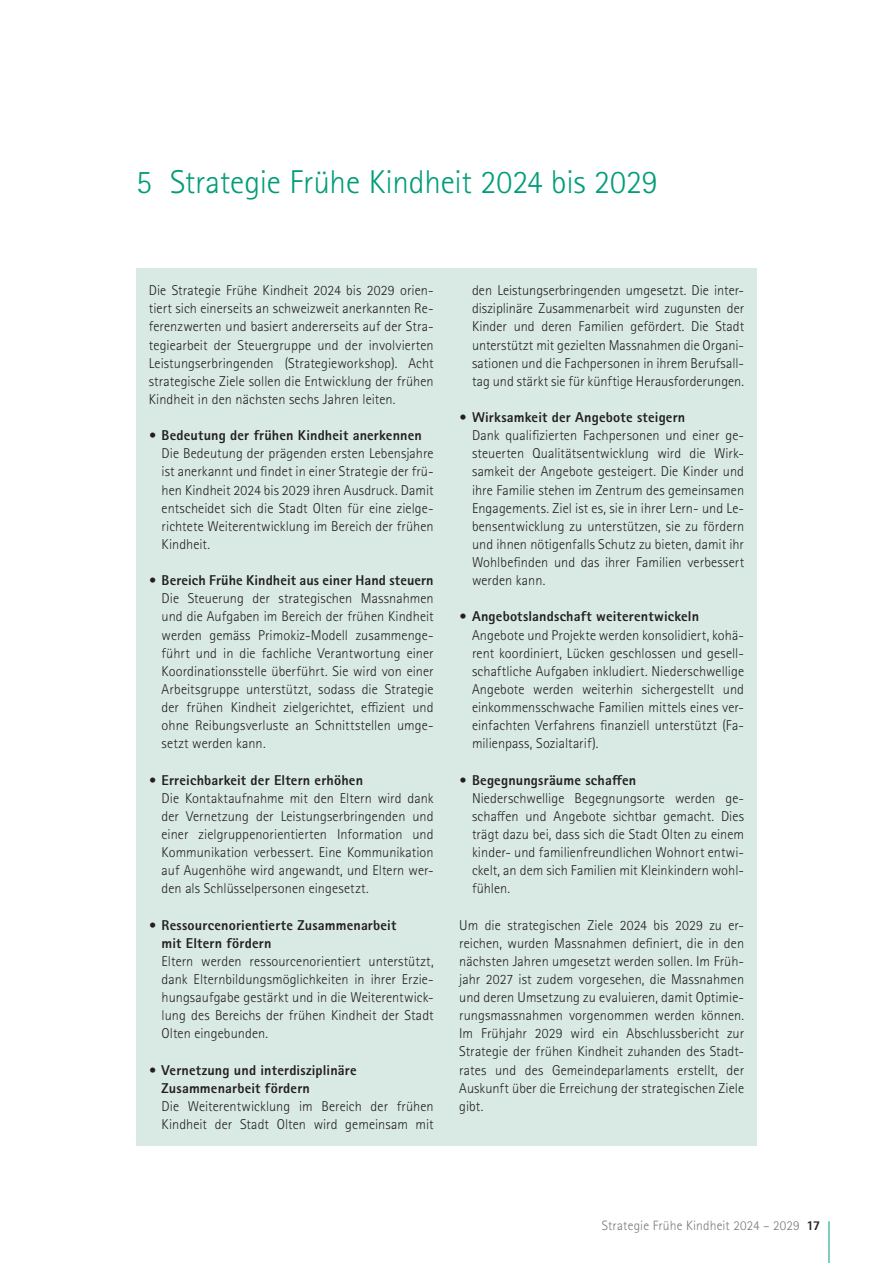
<style>
.page{position:relative;width:893px;height:1263px;background:#fff}
.page>*{position:absolute;margin:0;border:0;box-sizing:border-box;transform-origin:0 0}
.t1{font:300 33px "Rotis Sans Serif Pro";color:#009d78}
.t2{font:300 14.25px/18.1px "Rotis Sans Serif Pro";letter-spacing:.005em;color:#231f20;text-align:justify}
.t3{font:800 14.25px/18.1px "Rotis Sans Serif Pro";letter-spacing:.01em;color:#231f20}
.t4{font:300 13.5px "Rotis Sans Serif Pro";letter-spacing:.015em;color:#76787b}
.s1{font-weight:800;color:#231f20}
</style>
<div class="page">
<hr style="left:829px;top:1221px;width:1px;height:42px;background:#009d78">
<div style="left:136px;top:268px;width:310px;height:153px;background:#d9eae4"></div>
<div style="left:136px;top:413px;width:310px;height:44px;background:#d9eae4"></div>
<div style="left:136px;top:431px;width:310px;height:135px;background:#d9eae4"></div>
<div style="left:136px;top:558px;width:310px;height:44px;background:#d9eae4"></div>
<div style="left:136px;top:576px;width:310px;height:189px;background:#d9eae4"></div>
<div style="left:136px;top:757px;width:310px;height:44px;background:#d9eae4"></div>
<div style="left:136px;top:776px;width:310px;height:134px;background:#d9eae4"></div>
<div style="left:136px;top:902px;width:310px;height:62px;background:#d9eae4"></div>
<div style="left:136px;top:939px;width:310px;height:116px;background:#d9eae4"></div>
<div style="left:136px;top:1047px;width:310px;height:62px;background:#d9eae4"></div>
<div style="left:136px;top:1084px;width:310px;height:62px;background:#d9eae4"></div>
<div style="left:446px;top:268px;width:311px;height:135px;background:#d9eae4"></div>
<div style="left:446px;top:395px;width:311px;height:44px;background:#d9eae4"></div>
<div style="left:446px;top:413px;width:311px;height:189px;background:#d9eae4"></div>
<div style="left:446px;top:594px;width:311px;height:44px;background:#d9eae4"></div>
<div style="left:446px;top:612px;width:311px;height:153px;background:#d9eae4"></div>
<div style="left:446px;top:757px;width:311px;height:44px;background:#d9eae4"></div>
<div style="left:446px;top:776px;width:311px;height:134px;background:#d9eae4"></div>
<div style="left:446px;top:902px;width:311px;height:226px;background:#d9eae4"></div>
<div style="left:446px;top:1102px;width:311px;height:44px;background:#d9eae4"></div>
<h1 class="t1" style="left:136px;top:163px;width:523px">5 Strategie Frühe Kindheit 2024 bis 2029</h1>
<p class="t2" style="left:149px;top:281px;width:286px">Die Strategie Frühe Kindheit 2024 bis 2029 orien&shy;tiert sich einerseits an schweizweit anerkannten Re&shy;ferenzwerten und basiert andererseits auf der Stra&shy;tegiearbeit der Steuergruppe und der involvierten Leistungserbringenden (Strategieworkshop). Acht strategische Ziele sollen die Entwicklung der frühen Kindheit in den nächsten sechs Jahren leiten.</p>
<p class="t3" style="left:149px;top:426px;width:275px">• Bedeutung der frühen Kindheit anerkennen</p>
<p class="t2" style="left:162px;top:445px;width:274px">Die Bedeutung der prägenden ersten Lebensjahre ist anerkannt und findet in einer Strategie der frü&shy;hen Kindheit 2024 bis 2029 ihren Ausdruck. Damit entscheidet sich die Stadt Olten für eine zielge&shy;richtete Weiterentwicklung im Bereich der frühen Kindheit.</p>
<p class="t3" style="left:149px;top:571px;width:286px">• Bereich Frühe Kindheit aus einer Hand steuern</p>
<p class="t2" style="left:162px;top:590px;width:274px">Die Steuerung der strategischen Massnahmen und die Aufgaben im Bereich der frühen Kindheit werden gemäss Primokiz-Modell zusammenge&shy;führt und in die fachliche Verantwortung einer Koordinationsstelle überführt. Sie wird von einer Arbeitsgruppe unterstützt, sodass die Strategie der frühen Kindheit zielgerichtet, effizient und ohne Reibungsverluste an Schnittstellen umge&shy;setzt werden kann.</p>
<p class="t3" style="left:149px;top:770px;width:216px">• Erreichbarkeit der Eltern erhöhen</p>
<p class="t2" style="left:162px;top:789px;width:274px">Die Kontaktaufnahme mit den Eltern wird dank der Vernetzung der Leistungserbringenden und einer zielgruppenorientierten Information und Kommunikation verbessert. Eine Kommunikation auf Augenhöhe wird angewandt, und Eltern wer&shy;den als Schlüsselpersonen eingesetzt.</p>
<p class="t3" style="left:162px;top:915px;width:236px;text-indent:-13px">• Ressourcenorientierte Zusammenarbeit mit Eltern fördern</p>
<p class="t2" style="left:162px;top:952px;width:274px">Eltern werden ressourcenorientiert unterstützt, dank Elternbildungsmöglichkeiten in ihrer Erzie&shy;hungsaufgabe gestärkt und in die Weiterentwick&shy;lung des Bereichs der frühen Kindheit der Stadt Olten eingebunden.</p>
<p class="t3" style="left:162px;top:1060px;width:197px;text-indent:-13px">• Vernetzung und interdisziplinäre<br>Zusammenarbeit fördern</p>
<p class="t2" style="left:162px;top:1097px;width:274px">Die Weiterentwicklung im Bereich der frühen<br>Kindheit der Stadt Olten wird gemeinsam mit</p>
<p class="t2" style="left:472px;top:281px;width:274px">den Leistungserbringenden umgesetzt. Die inter&shy;disziplinäre Zusammenarbeit wird zugunsten der Kinder und deren Familien gefördert. Die Stadt unterstützt mit gezielten Massnahmen die Organi&shy;sationen und die Fachpersonen in ihrem Berufsall&shy;tag und stärkt sie für künftige Herausforderungen.</p>
<p class="t3" style="left:459px;top:408px;width:228px">• Wirksamkeit der Angebote steigern</p>
<p class="t2" style="left:472px;top:426px;width:274px">Dank qualifizierten Fachpersonen und einer ge&shy;steuerten Qualitätsentwicklung wird die Wirk&shy;samkeit der Angebote gesteigert. Die Kinder und ihre Familie stehen im Zentrum des gemeinsamen Engagements. Ziel ist es, sie in ihrer Lern- und Le&shy;bensentwicklung zu unterstützen, sie zu fördern und ihnen nötigenfalls Schutz zu bieten, damit ihr Wohlbefinden und das ihrer Familien verbessert werden kann.</p>
<p class="t3" style="left:459px;top:607px;width:241px">• Angebotslandschaft weiterentwickeln</p>
<p class="t2" style="left:472px;top:626px;width:274px">Angebote und Projekte werden konsolidiert, kohä&shy;rent koordiniert, Lücken geschlossen und gesell&shy;schaftliche Aufgaben inkludiert. Niederschwellige Angebote werden weiterhin sichergestellt und einkommensschwache Familien mittels eines ver&shy;einfachten Verfahrens finanziell unterstützt (Fa&shy;milienpass, Sozialtarif).</p>
<p class="t3" style="left:459px;top:770px;width:179px">• Begegnungsräume schaffen</p>
<p class="t2" style="left:472px;top:789px;width:274px">Niederschwellige Begegnungsorte werden ge&shy;schaffen und Angebote sichtbar gemacht. Dies trägt dazu bei, dass sich die Stadt Olten zu einem kinder- und familienfreundlichen Wohnort entwi&shy;ckelt, an dem sich Familien mit Kleinkindern wohl&shy;fühlen.</p>
<p class="t2" style="left:459px;top:916px;width:286px">Um die strategischen Ziele 2024 bis 2029 zu er&shy;reichen, wurden Massnahmen definiert, die in den nächsten Jahren umgesetzt werden sollen. Im Früh&shy;jahr 2027 ist zudem vorgesehen, die Massnahmen und deren Umsetzung zu evaluieren, damit Optimie&shy;rungsmassnahmen vorgenommen werden können.<br>Im Frühjahr 2029 wird ein Abschlussbericht zur Strategie der frühen Kindheit zuhanden des Stadt&shy;rates und des Gemeindeparlaments erstellt, der Auskunft über die Erreichung der strategischen Ziele gibt.</p>
<p class="t4" style="left:602px;top:1217px;width:220px">Strategie Frühe Kindheit 2024 – 2029 <span class="s1">17</span></p>
</div>
